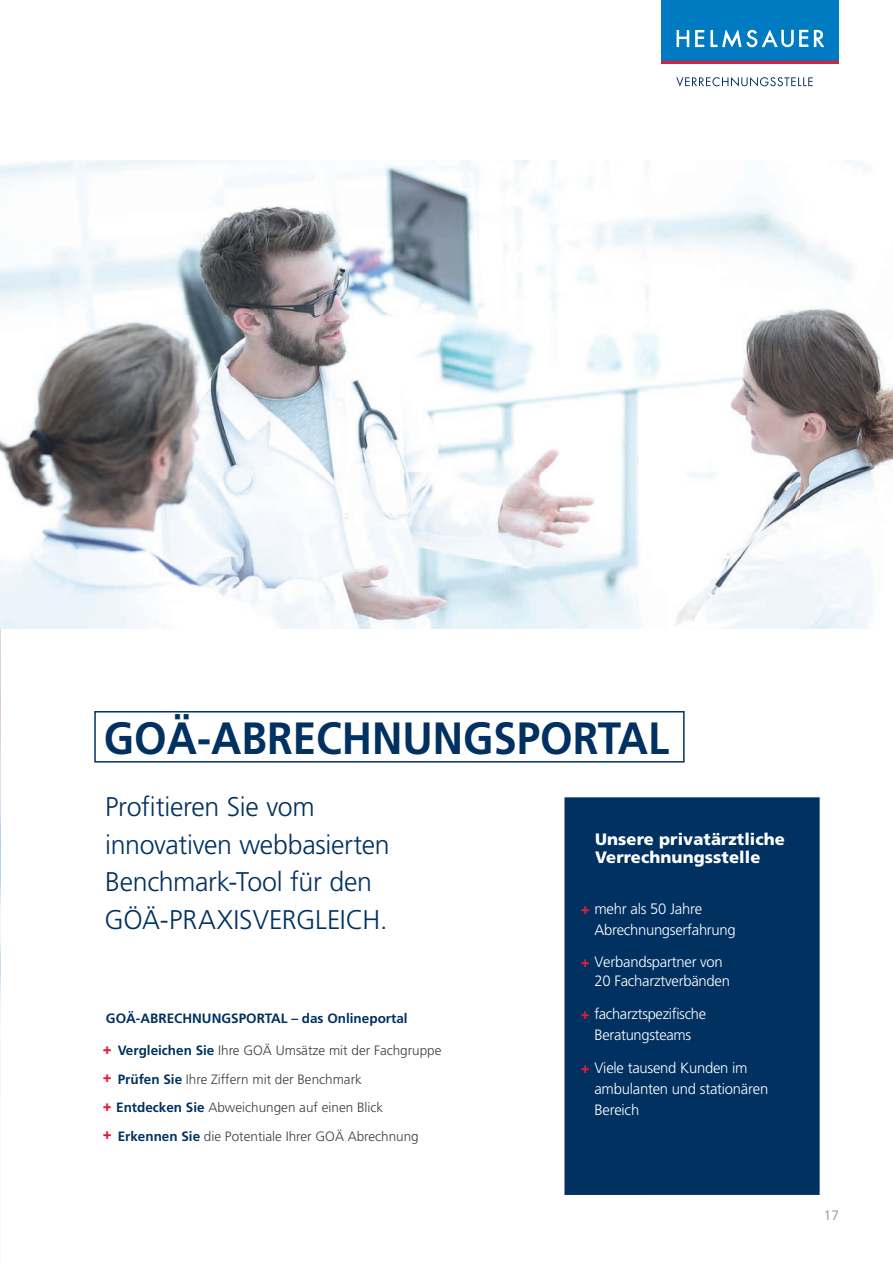
<style>
.page{position:relative;width:893px;height:1263px;background:#fff}
.page>*{position:absolute;margin:0;border:0;box-sizing:border-box;transform-origin:0 0}
.t1{font:700 45.15px "Frutiger LT Std";color:#003160;scale:.93 1}
.t2{font:300 27px/37.5px "Frutiger LT Std";letter-spacing:-.01em;color:#003160}
.t3{font:900 16.5px/18.8px "Frutiger LT Std";letter-spacing:.005em;color:#fff}
.t4{font:300 15px/21px "Frutiger LT Std";letter-spacing:-.015em;color:#fff}
.t5{font:300 13.5px/28.5px "Frutiger LT Std";color:#3e3e3f}
.t6{font:700 13.5px "Frutiger LT Std";color:#003160}
.t7{font:300 13.5px "Frutiger LT Std";color:#6990a5}
.s1{font-weight:900;font-size:15px;color:#e01d35}
.s2{font-weight:700;color:#003160}
.s3{font-weight:900;color:#e01d35}
.s4{font-family:"Frutiger LT"}
</style>
<div class="page">
<img style="left:0;top:629px;width:1px;height:634px">
<img style="left:0;top:160px;width:893px;height:469px">
<div style="left:564px;top:797px;width:256px;height:398px;background:#003160"></div>
<div style="left:662px;top:0;width:177px;height:62px;background:#007ac0"></div>
<hr style="left:662px;top:62px;width:177px;height:2px;background:#e01d35">
<svg style="left:676px;top:30px;width:13px;height:17px"></svg>
<svg style="left:695px;top:30px;width:9px;height:17px"></svg>
<svg style="left:814px;top:30px;width:10px;height:17px"></svg>
<svg style="left:710px;top:30px;width:98px;height:17px"></svg>
<svg style="left:676px;top:77px;width:137px;height:10px"></svg>
<div style="left:94px;top:711px;width:591px;height:51px;border:2px solid #003160"></div>
<h1 class="t1" style="left:104px;top:712px;width:609px">GOÄ-ABRECHNUNGSPORTAL</h1>
<h2 class="t2" style="left:105px;top:789px;width:287px">Profitieren Sie vom innovativen webbasierten<br>Benchmark-Tool für den<br>GÖÄ-PRAXISVERGLEICH.</h2>
<p class="t6" style="left:106px;top:1010px;width:303px">GOÄ-ABRECHNUNGSPORTAL – das Onlineportal</p>
<p class="t5" style="left:103px;top:1036px;width:340px"><span class="s1">+</span> <span class="s2">Vergleichen Sie</span> Ihre GOÄ Umsätze mit der Fachgruppe <span class="s1">+</span> <span class="s2">Prüfen Sie</span> Ihre Ziffern mit der Benchmark<br><span class="s1">+</span> <span class="s2">Entdecken Sie</span> Abweichungen auf einen Blick<br><span class="s1">+</span> <span class="s2">Erkennen Sie</span> die Potentiale Ihrer GOÄ Abrechnung</p>
<p class="t3" style="left:595px;top:829px;width:191px">Unsere privatärztliche<br>Verrechnungsstelle</p>
<p class="t4" style="left:594px;top:899px;width:143px;text-indent:-13px"><span class="s3">+</span> mehr als <span class="s4">5</span>0 Jahre<br>Abrechnungserfahrung</p>
<p class="t4" style="left:594px;top:952px;width:137px;line-height:19.5px;text-indent:-13px"><span class="s3">+</span> Verbandspartner von<br><span class="s4">20</span> Facharztverbänden</p>
<p class="t4" style="left:581px;top:1003px;width:127px;text-align:center"><span class="s3">+</span> facharztspezifi sche<br>Beratungsteams</p>
<p class="t4" style="left:594px;top:1057px;width:175px;text-indent:-13px"><span class="s3">+</span> Viele tausend Kunden im ambulanten und stationären<br>Bereich</p>
<p class="t7" style="left:824px;top:1207px;width:17px">17</p>
</div>
